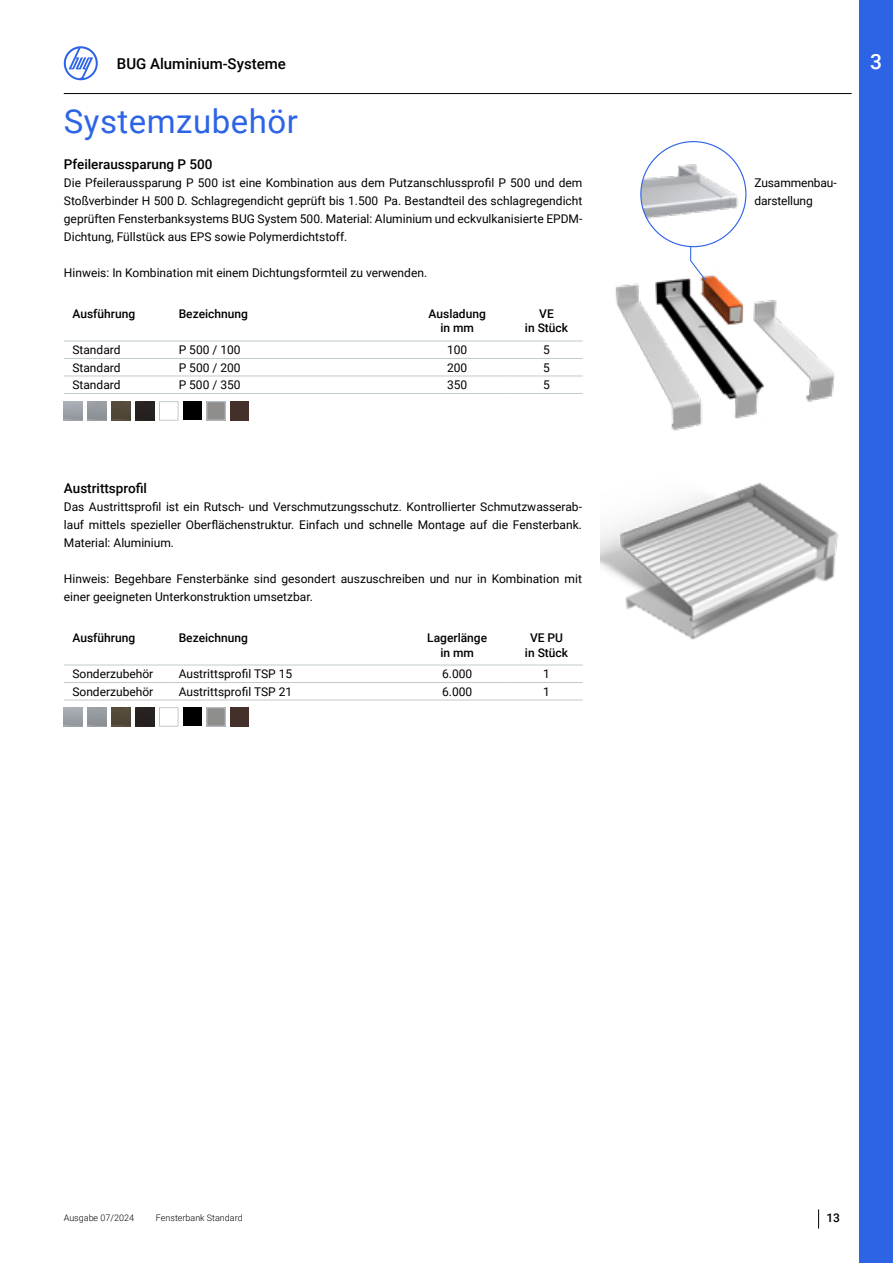
<style>
.page{position:relative;width:893px;height:1263px;background:#fff}
.page>*{position:absolute;margin:0;border:0;box-sizing:border-box;transform-origin:0 0}
.t1{font:33px "Roboto";letter-spacing:.015em;color:#2d64e6}
.t2{font:500 21px "Roboto";color:#fff}
.t3{font:500 15px "Roboto";color:#000}
.t4{font:500 13.5px "Roboto";color:#000}
.t5{font:12px/18px "Roboto";color:#000;text-align:justify}
.t6{font:500 12px/14.4px "Roboto";color:#000;text-align:center}
.t7{font:300 9px "Roboto";color:#000}
</style>
<div class="page">
<img style="left:600px;top:275px;width:239px;height:365px">
<img style="left:642px;top:156px;width:100px;height:91px">
<svg style="left:690px;top:245px;width:17px;height:36px"></svg>
<div style="left:859px;top:0;width:34px;height:1263px;background:#2d64e6"></div>
<hr style="left:64px;top:93px;width:788px;height:1px;background:#000">
<svg style="left:64px;top:46px;width:34px;height:34px"></svg>
<svg style="left:818px;top:1209px;width:1px;height:19px"></svg>
<hr style="left:64px;top:341px;width:106px;height:1px;background:#c1cacf">
<hr style="left:170px;top:341px;width:234px;height:1px;background:#c1cacf">
<hr style="left:404px;top:341px;width:106px;height:1px;background:#c1cacf">
<hr style="left:510px;top:341px;width:73px;height:1px;background:#c1cacf">
<hr style="left:64px;top:358px;width:106px;height:1px;background:#c1cacf">
<hr style="left:170px;top:358px;width:234px;height:1px;background:#c1cacf">
<hr style="left:404px;top:358px;width:106px;height:1px;background:#c1cacf">
<hr style="left:510px;top:358px;width:73px;height:1px;background:#c1cacf">
<hr style="left:64px;top:376px;width:106px;height:1px;background:#c1cacf">
<hr style="left:170px;top:376px;width:234px;height:1px;background:#c1cacf">
<hr style="left:404px;top:376px;width:106px;height:1px;background:#c1cacf">
<hr style="left:510px;top:376px;width:73px;height:1px;background:#c1cacf">
<hr style="left:64px;top:393px;width:106px;height:1px;background:#c1cacf">
<hr style="left:170px;top:393px;width:234px;height:1px;background:#c1cacf">
<hr style="left:404px;top:393px;width:106px;height:1px;background:#c1cacf">
<hr style="left:510px;top:393px;width:73px;height:1px;background:#c1cacf">
<div style="left:183px;top:402px;width:19px;height:18px;background:#000"></div>
<img style="left:230px;top:402px;width:19px;height:18px">
<div style="left:207px;top:402px;width:18px;height:18px;border:1px solid #c1cacf"></div>
<img style="left:136px;top:402px;width:18px;height:18px">
<img style="left:112px;top:402px;width:18px;height:18px">
<div style="left:159px;top:401px;width:19px;height:20px;background:#fff;border:1px solid #c1cacf"></div>
<hr style="left:64px;top:665px;width:106px;height:1px;background:#c1cacf">
<hr style="left:170px;top:665px;width:234px;height:1px;background:#c1cacf">
<hr style="left:404px;top:665px;width:106px;height:1px;background:#c1cacf">
<hr style="left:510px;top:665px;width:73px;height:1px;background:#c1cacf">
<hr style="left:64px;top:682px;width:106px;height:1px;background:#c1cacf">
<hr style="left:170px;top:682px;width:234px;height:1px;background:#c1cacf">
<hr style="left:404px;top:682px;width:106px;height:1px;background:#c1cacf">
<hr style="left:510px;top:682px;width:73px;height:1px;background:#c1cacf">
<hr style="left:64px;top:700px;width:106px;height:1px;background:#c1cacf">
<hr style="left:170px;top:700px;width:234px;height:1px;background:#c1cacf">
<hr style="left:404px;top:700px;width:106px;height:1px;background:#c1cacf">
<hr style="left:510px;top:700px;width:73px;height:1px;background:#c1cacf">
<div style="left:183px;top:708px;width:19px;height:18px;background:#000"></div>
<img style="left:230px;top:708px;width:19px;height:18px">
<div style="left:207px;top:708px;width:18px;height:18px;border:1px solid #c1cacf"></div>
<img style="left:136px;top:708px;width:18px;height:18px">
<img style="left:112px;top:708px;width:18px;height:18px">
<div style="left:159px;top:707px;width:19px;height:20px;background:#fff;border:1px solid #c1cacf"></div>
<p class="t3" style="left:117px;top:53px;width:170px">BUG Aluminium-Systeme</p>
<h2 class="t2" style="left:870px;top:47px;width:13px">3</h2>
<h1 class="t1" style="left:64px;top:98px;width:236px">Systemzubehör</h1>
<p class="t4" style="left:64px;top:154px;width:150px">Pfeileraussparung P 500</p>
<p class="t5" style="left:64px;top:173px;width:520px">Die Pfeileraussparung P 500 ist eine Kombination aus dem Putzanschlussprofil P 500 und dem Stoßverbinder H 500 D. Schlagregendicht geprüft bis 1.500 Pa. Bestandteil des schlagregendicht geprüften Fensterbanksystems BUG System 500. Material: Aluminium und eckvulkanisierte EPDM-Dichtung, Füllstück aus EPS sowie Polymerdichtstoff.</p>
<p class="t5" style="left:64px;top:263px;width:365px">Hinweis: In Kombination mit einem Dichtungsformteil zu verwenden.</p>
<p class="t6" style="left:72px;top:306px;width:64px">Ausführung</p>
<p class="t6" style="left:179px;top:306px;width:71px">Bezeichnung</p>
<p class="t6" style="left:429px;top:306px;width:59px">Ausladung in mm</p>
<p class="t6" style="left:525px;top:306px;width:45px">VE<br>in Stück</p>
<p class="t5" style="left:72px;top:340px;width:50px">Standard</p>
<p class="t5" style="left:179px;top:340px;width:63px">P 500 / 100</p>
<p class="t5" style="left:447px;top:340px;width:22px">100</p>
<p class="t5" style="left:543px;top:340px;width:8px">5</p>
<p class="t5" style="left:72px;top:358px;width:50px">Standard</p>
<p class="t5" style="left:179px;top:358px;width:63px">P 500 / 200</p>
<p class="t5" style="left:447px;top:358px;width:22px">200</p>
<p class="t5" style="left:543px;top:358px;width:8px">5</p>
<p class="t5" style="left:72px;top:375px;width:50px">Standard</p>
<p class="t5" style="left:179px;top:375px;width:63px">P 500 / 350</p>
<p class="t5" style="left:447px;top:375px;width:22px">350</p>
<p class="t5" style="left:543px;top:375px;width:8px">5</p>
<p class="t5" style="left:754px;top:173px;width:84px">Zusammenbau&shy;darstellung</p>
<p class="t4" style="left:64px;top:478px;width:85px">Austrittsprofil</p>
<p class="t5" style="left:64px;top:497px;width:520px">Das Austrittsprofil ist ein Rutsch- und Verschmutzungsschutz. Kontrollierter Schmutzwasserab&shy;lauf mittels spezieller Oberflächenstruktur. Einfach und schnelle Montage auf die Fensterbank.<br>Material: Aluminium.</p>
<p class="t5" style="left:64px;top:569px;width:520px">Hinweis: Begehbare Fensterbänke sind gesondert auszuschreiben und nur in Kombination mit einer geeigneten Unterkonstruktion umsetzbar.</p>
<p class="t6" style="left:72px;top:630px;width:64px">Ausführung</p>
<p class="t6" style="left:179px;top:630px;width:71px">Bezeichnung</p>
<p class="t6" style="left:427px;top:630px;width:61px">Lagerlänge in mm</p>
<p class="t6" style="left:525px;top:630px;width:45px">VE PU in Stück</p>
<p class="t5" style="left:72px;top:664px;width:82px">Sonderzubehör</p>
<p class="t5" style="left:179px;top:664px;width:115px">Austrittsprofil TSP 15</p>
<p class="t5" style="left:442px;top:664px;width:32px">6.000</p>
<p class="t5" style="left:543px;top:664px;width:8px">1</p>
<p class="t5" style="left:72px;top:682px;width:82px">Sonderzubehör</p>
<p class="t5" style="left:179px;top:682px;width:115px">Austrittsprofil TSP 21</p>
<p class="t5" style="left:442px;top:682px;width:32px">6.000</p>
<p class="t5" style="left:543px;top:682px;width:8px">1</p>
<p class="t7" style="left:64px;top:1212px;width:72px">Ausgabe 07/2024</p>
<p class="t7" style="left:156px;top:1212px;width:88px">Fensterbank Standard</p>
<p class="t6" style="left:826px;top:1210px;width:15px">13</p>
</div>
